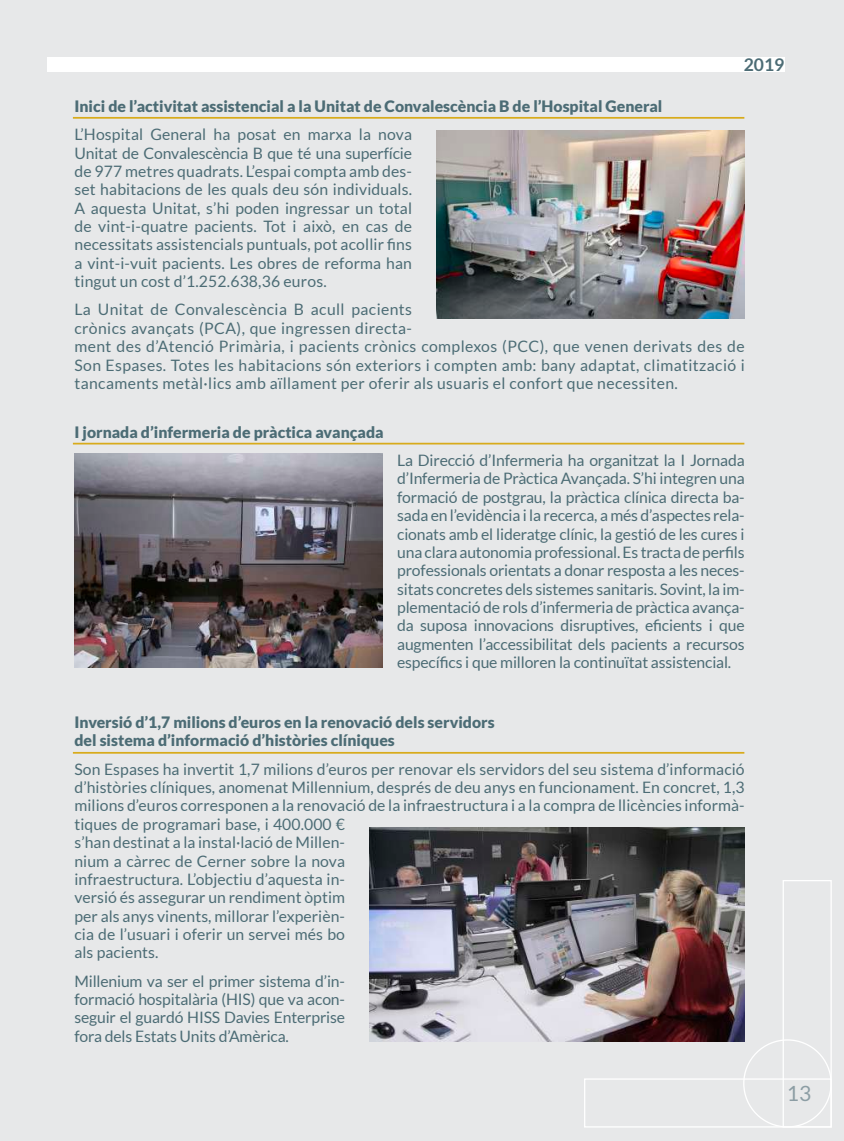
<style>
.page{position:relative;width:844px;height:1141px;background:#fff}
.page>*{position:absolute;margin:0;border:0;box-sizing:border-box;transform-origin:0 0}
.t1{font:21px "Lato";color:#8c9da4}
.t2{font:700 17.5px "Lato";color:#4c6c75}
.t3{font:15.75px/18.4px "Lato";letter-spacing:.005em;color:#4c6c75;text-align:justify}
.t4{font:15.75px/18.4px "Lato";letter-spacing:.025em;color:#4c6c75}
.t5{font:900 15.75px/18.4px "Lato";color:#4c6c75}
</style>
<div class="page">
<div style="left:0;top:0;width:843px;height:1141px;background:#e7e8e9"></div>
<div style="left:782px;top:880px;width:49px;height:248px;border:1px solid #fff"></div>
<div style="left:584px;top:1078px;width:247px;height:50px;border:1px solid #fff"></div>
<div style="left:47px;top:57px;width:737px;height:15px;background:#fff"></div>
<img style="left:437px;top:130px;width:306px;height:189px">
<img style="left:74px;top:454px;width:308px;height:213px">
<img style="left:370px;top:827px;width:373px;height:215px">
<hr style="left:73px;top:117px;width:671px;height:2px;background:#d8ab1b">
<hr style="left:73px;top:443px;width:671px;height:1px;background:#d8ab1b">
<hr style="left:73px;top:752px;width:671px;height:2px;background:#d8ab1b">
<p class="t2" style="left:743px;top:55px;width:42px">2019</p>
<p class="t5" style="left:74px;top:97px;width:589px">Inici de l’activitat assistencial a la Unitat de Convalescència B de l’Hospital General</p>
<p class="t3" style="left:74px;top:125px;width:339px">L’Hospital General ha posat en marxa la nova Unitat de Convalescència B que té una superfície de 977 metres quadrats. L’espai compta amb des&shy;set habitacions de les quals deu són individuals.<br>A aquesta Unitat, s’hi poden ingressar un total de vint-i-quatre pacients. Tot i això, en cas de necessitats assistencials puntuals, pot acollir fins a vint-i-vuit pacients. Les obres de reforma han tingut un cost d’1.252.638,36 euros.</p>
<p class="t4" style="left:74px;top:300px;width:671px">La Unitat de Convalescència B acull pacients<br>crònics avançats (PCA), que ingressen directa-<br>ment des d’Atenció Primària, i pacients crònics complexos (PCC), que venen derivats des de Son Espases. Totes les habitacions són exteriors i compten amb: bany adaptat, climatització i tancaments metàl·lics amb aïllament per oferir als usuaris el confort que necessiten.</p>
<p class="t5" style="left:74px;top:422px;width:310px">I jornada d’infermeria de pràctica avançada</p>
<p class="t3" style="left:397px;top:451px;width:349px">La Direcció d’Infermeria ha organitzat la I Jornada d’Infermeria de Pràctica Avançada. S’hi integren una formació de postgrau, la pràctica clínica directa ba&shy;sada en l’evidència i la recerca, a més d’aspectes rela&shy;cionats amb el lideratge clínic, la gestió de les cures i una clara autonomia professional. Es tracta de perfils professionals orientats a donar resposta a les neces&shy;sitats concretes dels sistemes sanitaris. Sovint, la im&shy;plementació de rols d’infermeria de pràctica avança&shy;da suposa innovacions disruptives, eficients i que augmenten l’accessibilitat dels pacients a recursos específics i que milloren la continuïtat assistencial.</p>
<p class="t5" style="left:74px;top:713px;width:421px">Inversió d’1,7 milions d’euros en la renovació dels servidors del sistema d’informació d’històries clíniques</p>
<p class="t3" style="left:74px;top:760px;width:671px;text-align:left">Son Espases ha invertit 1,7 milions d’euros per renovar els servidors del seu sistema d’informació d’històries clíniques, anomenat Millennium, després de deu anys en funcionament. En concret, 1,3 milions d’euros corresponen a la renovació de la infraestructura i a la compra de llicències informà&shy;tiques de programari base, i 400.000 €<br>s’han destinat a la instal·lació de Millen-<br>nium a càrrec de Cerner sobre la nova<br>infraestructura. L’objectiu d’aquesta in-<br>versió és assegurar un rendiment òptim<br>per als anys vinents, millorar l’experièn-<br>cia de l’usuari i oferir un servei més bo<br>als pacients.</p>
<p class="t3" style="left:74px;top:972px;width:272px">Millenium va ser el primer sistema d’in&shy;formació hospitalària (HIS) que va acon&shy;seguir el guardó HISS Davies Enterprise fora dels Estats Units d’Amèrica.</p>
<h1 class="t1" style="left:786px;top:1082px;width:26px">13</h1>
</div>
